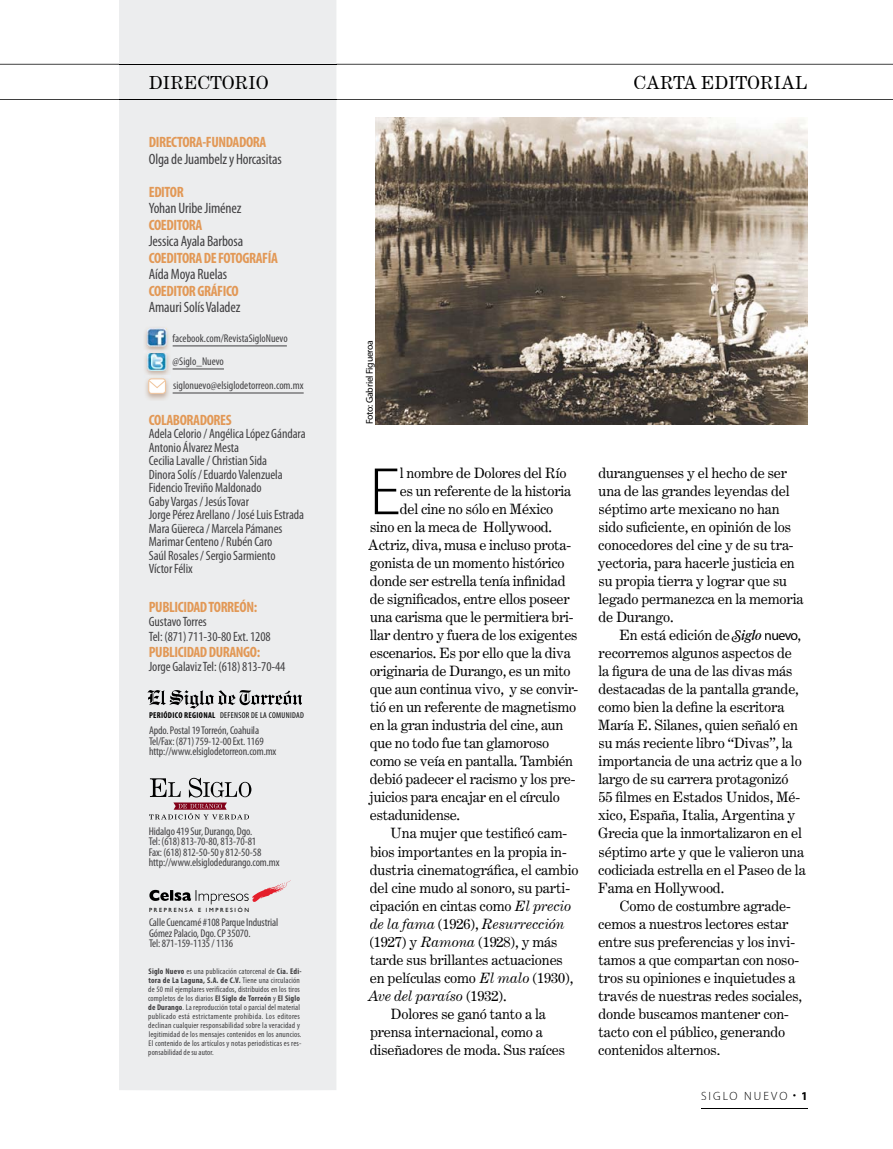
<style>
.page{position:relative;width:893px;height:1149px;background:#fff}
.page>*{position:absolute;margin:0;border:0;box-sizing:border-box;transform-origin:0 0}
.t1{font:300 67.65px "Myriad Pro";color:#000}
.t2{font:18px "Century Expanded";letter-spacing:-.02em;color:#000}
.t3{font:700 condensed 15px "Myriad Pro";letter-spacing:-.025em;color:#e29856}
.t4{font:condensed 15px "Myriad Pro";letter-spacing:-.01em;color:#414042}
.t5{font:14.25px/18px "Century Expanded";letter-spacing:-.015em;color:#000}
.t6{font:italic 14.25px "Century Expanded";letter-spacing:-.01em;color:#000}
.t7{font:condensed 13.5px/13.5px "Myriad Pro";letter-spacing:-.005em;color:#414042}
.t8{font:300 12px "Myriad Pro";letter-spacing:.17em;color:#000}
.t9{font:condensed 11.25px/10.5px "Myriad Pro";letter-spacing:-.01em;color:#414042}
.t10{font:9.75px "Myriad Pro";letter-spacing:-.025em;color:#000}
.t11{font:condensed 8.55px "Myriad Pro";letter-spacing:.035em;color:#000}
.t12{font:condensed 8.25px/9px "Myriad Pro";letter-spacing:.02em;color:#414042}
.t13{font:6px "Gill Sans";letter-spacing:.28em;color:#000}
.s1{font-weight:700}
.s2{font-style:italic}
.s3{font-style:normal}
.s4{font-family:"Farnham Display Reg Ital Swash"}
.s5{font-family:"Myriad Pro";font-size:13.95px}
.s6{font-family:"Farnham Display Reg Ital Swash";font-weight:400;font-size:9px}
</style>
<div class="page">
<div style="left:119px;top:0;width:217px;height:1090px;background:#ecedee"></div>
<hr style="left:336px;top:99px;width:557px;height:1px;background:#000">
<hr style="left:0;top:99px;width:119px;height:1px;background:#000">
<hr style="left:119px;top:99px;width:217px;height:1px;background:#000">
<hr style="left:336px;top:64px;width:557px;height:1px;background:#000">
<hr style="left:0;top:64px;width:119px;height:1px;background:#000">
<hr style="left:119px;top:64px;width:217px;height:1px;background:#000">
<svg style="left:148px;top:690px;width:154px;height:18px;background:#a9aaaa"></svg>
<div style="left:149px;top:711px;width:66px;height:7px;background:#ecedee"></div>
<div style="left:216px;top:712px;width:87px;height:6px;background:#ecedee"></div>
<svg style="left:149px;top:879px;width:142px;height:25px;background:#d3cbcc"></svg>
<div style="left:149px;top:906px;width:100px;height:5px;background:#ecedee"></div>
<svg style="left:149px;top:777px;width:102px;height:42px;background:#c4bbbe"></svg>
<img style="left:143px;top:326px;width:28px;height:74px">
<img style="left:148px;top:353px;width:19px;height:17px">
<img style="left:143px;top:350px;width:28px;height:3px">
<svg style="left:148px;top:352px;width:19px;height:1px"></svg>
<img style="left:147px;top:328px;width:19px;height:18px">
<img style="left:144px;top:375px;width:27px;height:2px">
<div style="left:149px;top:379px;width:16px;height:14px;background:#fff;border-radius:3px"></div>
<div style="left:148px;top:378px;width:18px;height:16px;border:1px solid #f0c69f;border-radius:3px"></div>
<svg style="left:148px;top:379px;width:19px;height:10px"></svg>
<div style="left:150px;top:75px;width:118px;height:14px;background:#ecedee"></div>
<hr style="left:173px;top:345px;width:114px;height:1px;background:#414042">
<hr style="left:173px;top:392px;width:131px;height:1px;background:#414042">
<hr style="left:173px;top:368px;width:51px;height:1px;background:#414042">
<hr style="left:701px;top:1108px;width:107px;height:1px;background:#000">
<img style="left:376px;top:118px;width:432px;height:306px">
<p class="t2" style="left:149px;top:71px;width:121px">DIRECTORIO</p>
<p class="t2" style="left:634px;top:71px;width:176px">CARTA EDITORIAL</p>
<p class="t3" style="left:149px;top:133px;width:119px">DIRECTORA-FUNDADORA</p>
<p class="t4" style="left:149px;top:150px;width:134px">Olga de Juambelz y Horcasitas</p>
<p class="t3" style="left:149px;top:182px;width:37px">EDITOR</p>
<p class="t4" style="left:149px;top:199px;width:94px">Yohan Uribe Jiménez</p>
<p class="t3" style="left:149px;top:215px;width:55px">COEDITORA</p>
<p class="t4" style="left:149px;top:232px;width:96px">Jessica Ayala Barbosa</p>
<p class="t3" style="left:149px;top:248px;width:131px">COEDITORA DE FOTOGRAFÍA</p>
<p class="t4" style="left:149px;top:265px;width:80px">Aída Moya Ruelas</p>
<p class="t3" style="left:149px;top:281px;width:91px">COEDITOR GRÁFICO</p>
<p class="t4" style="left:149px;top:298px;width:93px">Amauri Solís Valadez</p>
<p class="t9" style="left:173px;top:326px;width:132px;line-height:23.7px">facebook.com/RevistaSigloNuevo @Siglo_Nuevo siglonuevo@elsiglodetorreon.com.mx</p>
<p class="t3" style="left:149px;top:410px;width:84px">COLABORADORES</p>
<p class="t7" style="left:149px;top:427px;width:158px">Adela Celorio / Angélica López Gándara<br>Antonio Álvarez Mesta<br>Cecilia Lavalle / Christian Sida<br>Dinora Solís / Eduardo Valenzuela<br>Fidencio Treviño Maldonado<br>Gaby Vargas / Jesús Tovar<br>Jorge Pérez Arellano / José Luis Estrada<br>Mara Güereca / Marcela Pámanes<br>Marimar Centeno / Rubén Caro<br>Saúl Rosales / Sergio Sarmiento<br>Víctor Félix</p>
<p class="t3" style="left:149px;top:597px;width:110px">PUBLICIDAD TORREÓN:</p>
<p class="t7" style="left:149px;top:613px;width:123px;line-height:15px">Gustavo Torres<br>Tel: (871) 711-30-80 Ext. 1208</p>
<p class="t3" style="left:149px;top:642px;width:113px">PUBLICIDAD DURANGO:</p>
<p class="t7" style="left:149px;top:659px;width:138px">Jorge Galaviz Tel: (618) 813-70-44</p>
<p class="t11" style="left:149px;top:710px;width:156px"><span class="s1">PERIÓDICO REGIONAL</span> DEFENSOR DE LA COMUNIDAD</p>
<p class="t9" style="left:149px;top:725px;width:129px">Apdo. Postal 19 Torreón, Coahuila<br>Tel/Fax: (871) 759-12-00 Ext. 1169 http://www.elsiglodetorreon.com.mx</p>
<p class="t9" style="left:149px;top:825px;width:132px">Hidalgo 419 Sur, Durango, Dgo.<br>Tel: (618) 813-70-80, 813-70-81<br>Fax: (618) 812-50-50 y 812-50-58 http://www.elsiglodedurango.com.mx</p>
<p class="t13" style="left:149px;top:906px;width:102px">PREPRENSA E IMPRESIÓN</p>
<p class="t9" style="left:149px;top:916px;width:131px">Calle Cuencamé #108 Parque Industrial<br>Gómez Palacio, Dgo. CP 35070.<br>Tel: 871-159-1135 / 1136</p>
<p class="t12" style="left:148px;top:966px;width:155px"><span class="s1">Siglo Nuevo</span> es una publicación catorcenal de <span class="s1">Cia. Edi&shy;tora de La Laguna, S.A. de C.V.</span> Tiene una circulación de 50 mil ejemplares verificados, distribuidos en los tiros completos de los diarios <span class="s1">El Siglo de Torreón</span> y <span class="s1">El Siglo de Durango</span>. La reproducción total o parcial del material publicado está estrictamente prohibida. Los editores declinan cualquier responsabilidad sobre la veracidad y legitimidad de los mensajes contenidos en los anuncios.<br>El contenido de los artículos y notas periodísticas es res&shy;ponsabilidad de su autor.</p>
<p class="t10" style="left:364px;top:424px;width:86px;rotate:-90deg">Foto: Gabriel Figueroa</p>
<h1 class="t1" style="left:369px;top:454px;width:33px">E</h1>
<p class="t5" style="left:400px;top:464px;width:168px">l nombre de Dolores del Río</p>
<p class="t5" style="left:400px;top:482px;width:173px">es un referente de la historia</p>
<p class="t5" style="left:400px;top:500px;width:155px">del cine no sólo en México</p>
<p class="t5" style="left:370px;top:518px;width:184px">sino en la meca de Hollywood.</p>
<p class="t5" style="left:368px;top:536px;width:205px">Actriz, diva, musa e incluso prota-</p>
<p class="t5" style="left:370px;top:554px;width:196px">gonista de un momento histórico</p>
<p class="t5" style="left:370px;top:572px;width:197px">donde ser estrella tenía infinidad</p>
<p class="t5" style="left:370px;top:590px;width:201px">de significados, entre ellos poseer</p>
<p class="t5" style="left:370px;top:608px;width:205px">una carisma que le permitiera bri-</p>
<p class="t5" style="left:370px;top:626px;width:209px">llar dentro y fuera de los exigentes</p>
<p class="t5" style="left:370px;top:644px;width:203px">escenarios. Es por ello que la diva</p>
<p class="t5" style="left:370px;top:662px;width:202px">originaria de Durango, es un mito</p>
<p class="t5" style="left:370px;top:680px;width:210px">que aun continua vivo, y se convir-</p>
<p class="t5" style="left:370px;top:698px;width:208px">tió en un referente de magnetismo</p>
<p class="t5" style="left:370px;top:716px;width:195px">en la gran industria del cine, aun</p>
<p class="t5" style="left:370px;top:734px;width:181px">que no todo fue tan glamoroso</p>
<p class="t5" style="left:370px;top:752px;width:205px">como se veía en pantalla. También</p>
<p class="t5" style="left:370px;top:770px;width:207px">debió padecer el racismo y los pre-</p>
<p class="t5" style="left:369px;top:788px;width:192px">juicios para encajar en el círculo</p>
<p class="t5" style="left:370px;top:806px;width:92px">estadunidense.</p>
<p class="t5" style="left:390px;top:824px;width:178px">Una mujer que testificó cam-</p>
<p class="t5" style="left:370px;top:842px;width:198px">bios importantes en la propia in-</p>
<p class="t5" style="left:370px;top:860px;width:210px">dustria cinematográfica, el cambio</p>
<p class="t5" style="left:370px;top:878px;width:202px">del cine mudo al sonoro, su parti-</p>
<p class="t5" style="left:370px;top:896px;width:203px">cipación en cintas como <span class="s2">El precio</span></p>
<p class="t6" style="left:370px;top:914px;width:196px">de la fama <span class="s3">(1926),</span> Resurrección</p>
<p class="t5" style="left:369px;top:932px;width:190px">(1927) y <span class="s2">Ramona</span> (1928), y más</p>
<p class="t5" style="left:370px;top:950px;width:194px">tarde sus brillantes actuaciones</p>
<p class="t5" style="left:370px;top:968px;width:205px">en películas como <span class="s2">El malo</span> (1930),</p>
<p class="t6" style="left:367px;top:986px;width:141px">Ave del paraíso <span class="s3">(1932).</span></p>
<p class="t5" style="left:391px;top:1004px;width:157px">Dolores se ganó tanto a la</p>
<p class="t5" style="left:370px;top:1022px;width:174px">prensa internacional, como a</p>
<p class="t5" style="left:370px;top:1040px;width:197px">diseñadores de moda. Sus raíces</p>
<p class="t5" style="left:598px;top:464px;width:207px">duranguenses y el hecho de ser una de las grandes leyendas del séptimo arte mexicano no han sido suficiente, en opinión de los conocedores del cine y de su tra&shy;yectoria, para hacerle justicia en su propia tierra y lograr que su legado permanezca en la memoria de Durango.</p>
<p class="t5" style="left:598px;top:626px;width:209px;text-indent:21px">En está edición de <span class="s4">Siglo</span> <span class="s5">nuevo</span>, recorremos algunos aspectos de<br>la figura de una de las divas más destacadas de la pantalla grande, como bien la define la escritora<br>María E. Silanes, quien señaló en su más reciente libro “Divas”, la importancia de una actriz que a lo largo de su carrera protagonizó<br>55 filmes en Estados Unidos, Mé&shy;xico, España, Italia, Argentina y<br>Grecia que la inmortalizaron en el séptimo arte y que le valieron una codiciada estrella en el Paseo de la<br>Fama en Hollywood.</p>
<p class="t5" style="left:598px;top:896px;width:205px;text-indent:21px">Como de costumbre agrade&shy;cemos a nuestros lectores estar entre sus preferencias y los invi&shy;tamos a que compartan con noso&shy;tros su opiniones e inquietudes a través de nuestras redes sociales, donde buscamos mantener con&shy;tacto con el público, generando contenidos alternos.</p>
<p class="t8" style="left:701px;top:1088px;width:108px">SIGLO NUEVO <span class="s6">•</span> <span class="s1">1</span></p>
</div>
